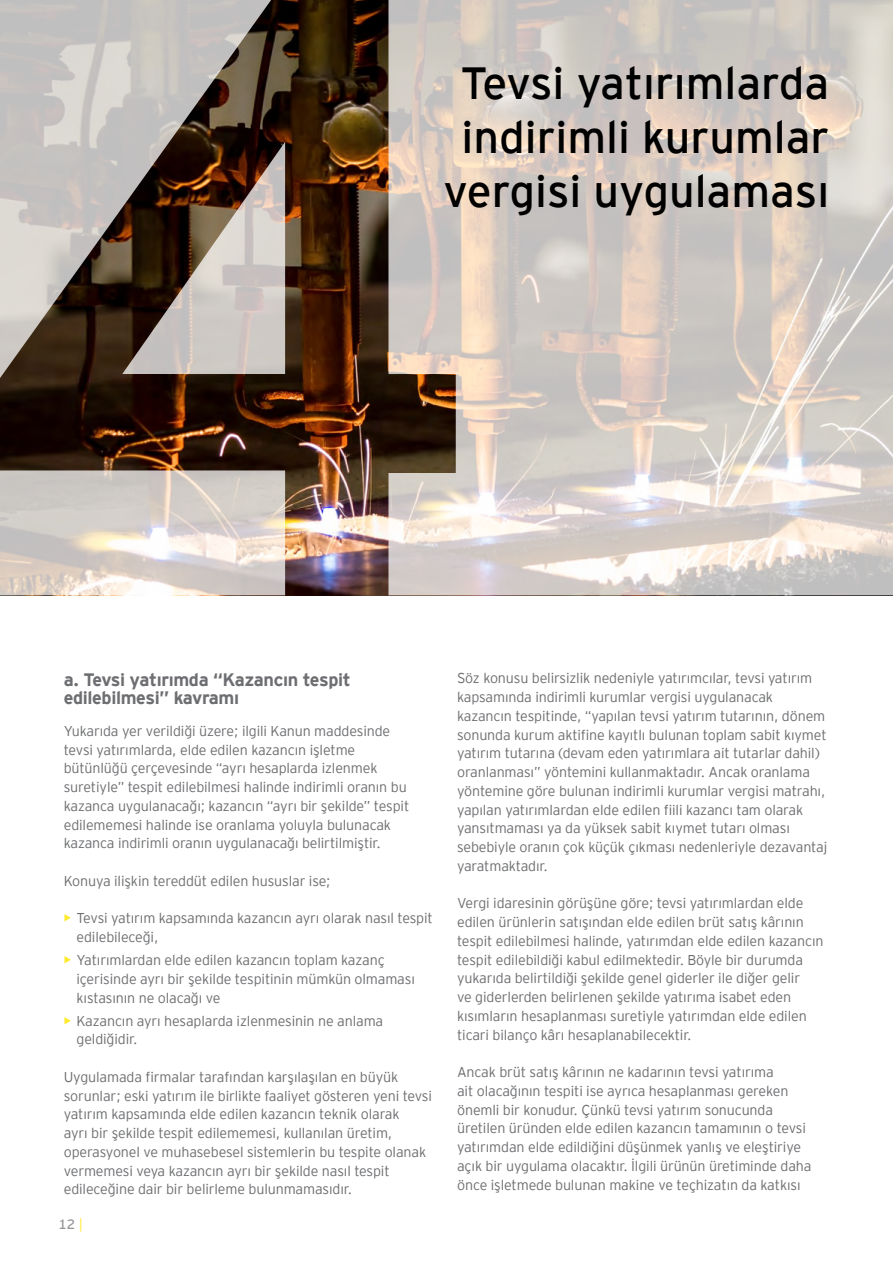
<style>
.page{position:relative;width:893px;height:1263px;background:#fff}
.page>*{position:absolute;margin:0;border:0;box-sizing:border-box;transform-origin:0 0}
.t1{font:45px/54px "EY Interstate";color:#000;text-align:center}
.t2{font:700 18px/18px "EY Interstate";letter-spacing:-.02em;color:#6d6e71}
.t3{font:300 14.25px/18.8px "EY Interstate";letter-spacing:-.01em;color:#6d6e71}
.t4{font:13.5px "EY Interstate";color:#939598}
.s1{font-weight:700;color:#ffea2d}
.s2{font-weight:300;color:#ffea2d}
</style>
<div class="page">
<svg style="left:0;top:0;width:893px;height:595px;background:#afa39b"></svg>
<h1 class="t1" style="left:443px;top:54px;width:387px">Tevsi yatırımlarda indirimli kurumlar vergisi uygulaması</h1>
<p class="t2" style="left:64px;top:670px;width:289px">a. Tevsi yatırımda “Kazancın tespit edilebilmesi” kavramı</p>
<p class="t3" style="left:64px;top:720px;width:347px">Yukarıda yer verildiği üzere; ilgili Kanun maddesinde tevsi yatırımlarda, elde edilen kazancın işletme bütünlüğü çerçevesinde “ayrı hesaplarda izlenmek suretiyle” tespit edilebilmesi halinde indirimli oranın bu kazanca uygulanacağı; kazancın “ayrı bir şekilde” tespit edilememesi halinde ise oranlama yoluyla bulunacak kazanca indirimli oranın uygulanacağı belirtilmiştir.</p>
<p class="t3" style="left:64px;top:870px;width:268px">Konuya ilişkin tereddüt edilen hususlar ise;</p>
<p class="t3" style="left:77px;top:908px;width:358px;text-indent:-13px"><span class="s1">•</span> Tevsi yatırım kapsamında kazancın ayrı olarak nasıl tespit edilebileceği,</p>
<p class="t3" style="left:77px;top:950px;width:340px;text-indent:-13px"><span class="s1">•</span> Yatırımlardan elde edilen kazancın toplam kazanç içerisinde ayrı bir şekilde tespitinin mümkün olmaması kıstasının ne olacağı ve</p>
<p class="t3" style="left:77px;top:1010px;width:308px;text-indent:-13px"><span class="s1">•</span> Kazancın ayrı hesaplarda izlenmesinin ne anlama geldiğidir.</p>
<p class="t3" style="left:64px;top:1067px;width:370px">Uygulamada firmalar tarafından karşılaşılan en büyük sorunlar; eski yatırım ile birlikte faaliyet gösteren yeni tevsi yatırım kapsamında elde edilen kazancın teknik olarak<br>ayrı bir şekilde tespit edilememesi, kullanılan üretim, operasyonel ve muhasebesel sistemlerin bu tespite olanak vermemesi veya kazancın ayrı bir şekilde nasıl tespit edileceğine dair bir belirleme bulunmamasıdır.</p>
<p class="t4" style="left:59px;top:1214px;width:26px">12 <span class="s2">|</span></p>
<p class="t3" style="left:457px;top:668px;width:372px">Söz konusu belirsizlik nedeniyle yatırımcılar, tevsi yatırım kapsamında indirimli kurumlar vergisi uygulanacak kazancın tespitinde, “yapılan tevsi yatırım tutarının, dönem sonunda kurum aktifine kayıtlı bulunan toplam sabit kıymet yatırım tutarına (devam eden yatırımlara ait tutarlar dahil) oranlanması” yöntemini kullanmaktadır. Ancak oranlama yöntemine göre bulunan indirimli kurumlar vergisi matrahı, yapılan yatırımlardan elde edilen fiili kazancı tam olarak yansıtmaması ya da yüksek sabit kıymet tutarı olması sebebiyle oranın çok küçük çıkması nedenleriyle dezavantaj yaratmaktadır.</p>
<p class="t3" style="left:457px;top:893px;width:368px">Vergi idaresinin görüşüne göre; tevsi yatırımlardan elde edilen ürünlerin satışından elde edilen brüt satış kârının tespit edilebilmesi halinde, yatırımdan elde edilen kazancın tespit edilebildiği kabul edilmektedir. Böyle bir durumda yukarıda belirtildiği şekilde genel giderler ile diğer gelir<br>ve giderlerden belirlenen şekilde yatırıma isabet eden kısımların hesaplanması suretiyle yatırımdan elde edilen ticari bilanço kârı hesaplanabilecektir.</p>
<p class="t3" style="left:457px;top:1062px;width:356px">Ancak brüt satış kârının ne kadarının tevsi yatırıma<br>ait olacağının tespiti ise ayrıca hesaplanması gereken önemli bir konudur. Çünkü tevsi yatırım sonucunda üretilen üründen elde edilen kazancın tamamının o tevsi yatırımdan elde edildiğini düşünmek yanlış ve eleştiriye açık bir uygulama olacaktır. İlgili ürünün üretiminde daha önce işletmede bulunan makine ve teçhizatın da katkısı</p>
</div>
